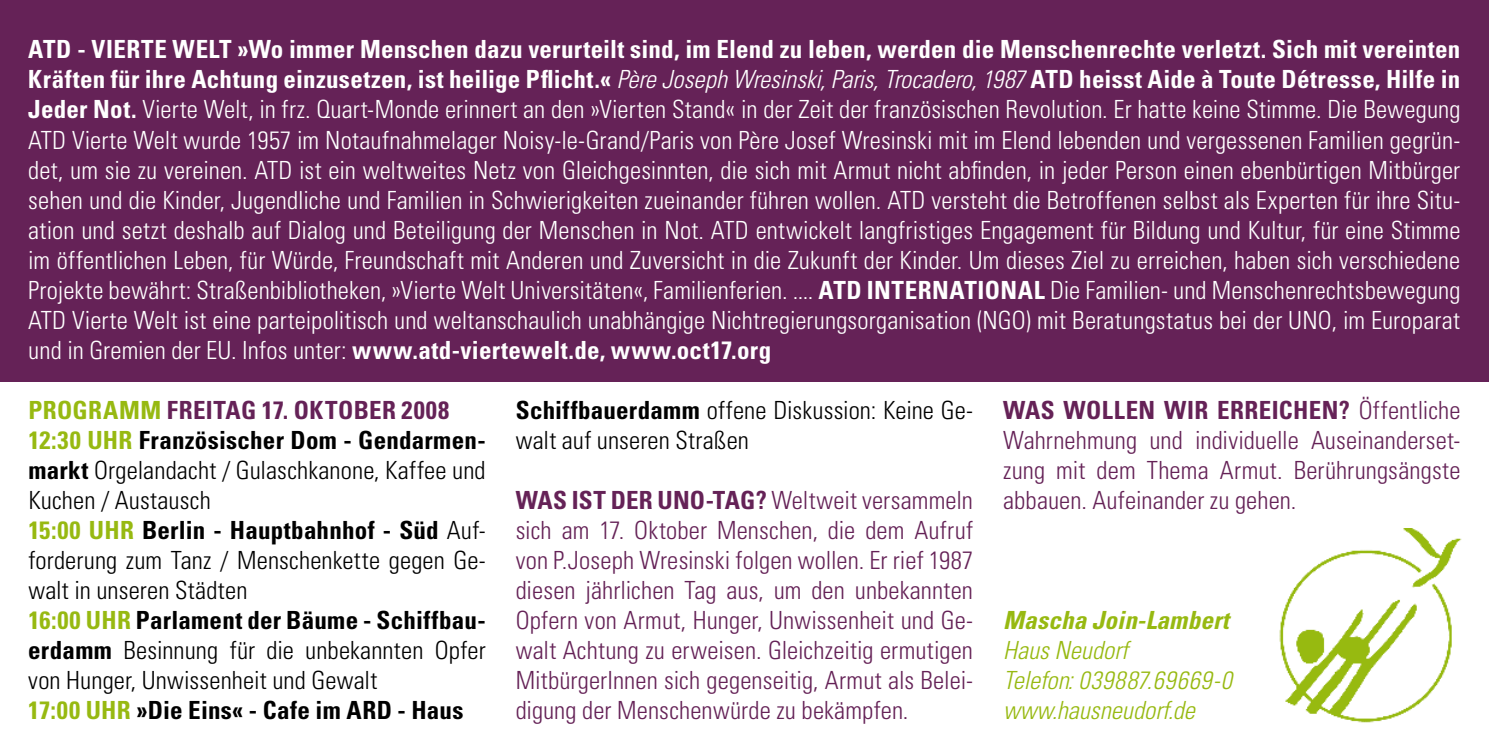
<style>
.page{position:relative;width:1489px;height:745px;background:#fff}
.page>*{position:absolute;margin:0;border:0;box-sizing:border-box;transform-origin:0 0}
.t1{font:300 condensed 25px/30px "Univers";letter-spacing:.005em;color:#fff;text-align:justify}
.t2{font:300 condensed 25px/30px "Univers";letter-spacing:.005em;color:#652257;text-align:justify}
.t3{font:300 condensed 25px/30px "Univers";letter-spacing:.005em;color:#000}
.t4{font:italic 300 condensed 25px/30px "Univers";color:#97b911}
.t5{font:700 condensed 25px "Univers";letter-spacing:-.01em;color:#652257}
.t6{font:italic 700 condensed 25px "Univers";letter-spacing:.01em;color:#97b911}
.t7{font:700 condensed 25px "Univers";color:#97b911}
.s1{font-weight:700}
.s2{font-style:italic}
.s3{font-weight:700;color:#652257}
.s4{font-weight:700;color:#97b911}
</style>
<div class="page">
<div style="left:0;top:0;width:1488px;height:381px;background:#652257"></div>
<img style="left:1279px;top:528px;width:183px;height:195px">
<p class="t1" style="left:28px;top:34px;width:1433px"><span class="s1">ATD - VIERTE WELT »Wo immer Menschen dazu verurteilt sind, im Elend zu leben, werden die Menschenrechte verletzt. Sich mit vereinten Kräften für ihre Achtung einzusetzen, ist heilige Pflicht.«</span> <span class="s2">Père Joseph Wresinski, Paris, Trocadero, 1987</span> <span class="s1">ATD heisst Aide à Toute Détresse, Hilfe in Jeder Not.</span> Vierte Welt, in frz. Quart-Monde erinnert an den »Vierten Stand« in der Zeit der französischen Revolution. Er hatte keine Stimme. Die Bewegung ATD Vierte Welt wurde 1957 im Notaufnahmelager Noisy-le-Grand/Paris von Père Josef Wresinski mit im Elend lebenden und vergessenen Familien gegrün&shy;det, um sie zu vereinen. ATD ist ein weltweites Netz von Gleichgesinnten, die sich mit Armut nicht abfinden, in jeder Person einen ebenbürtigen Mitbürger sehen und die Kinder, Jugendliche und Familien in Schwierigkeiten zueinander führen wollen. ATD versteht die Betroffenen selbst als Experten für ihre Situ&shy;ation und setzt deshalb auf Dialog und Beteiligung der Menschen in Not. ATD entwickelt langfristiges Engagement für Bildung und Kultur, für eine Stimme im öffentlichen Leben, für Würde, Freundschaft mit Anderen und Zuversicht in die Zukunft der Kinder. Um dieses Ziel zu erreichen, haben sich verschiedene Projekte bewährt: Straßenbibliotheken, »Vierte Welt Universitäten«, Familienferien. .... <span class="s1">ATD INTERNATIONAL</span> Die Familien- und Menschenrechtsbewegung ATD Vierte Welt ist eine parteipolitisch und weltanschaulich unabhängige Nichtregierungsorganisation (NGO) mit Beratungstatus bei der UNO, im Europarat und in Gremien der EU. Infos unter: <span class="s1">www.atd-viertewelt.de, www.oct17.org</span></p>
<p class="t3" style="left:28px;top:394px;width:459px;text-indent:373px"><span class="s3">2008<br></span><span class="s4">12:30 Uhr</span> <span class="s1">Französischer Dom - Gendarmen&shy;markt</span> Orgelandacht / Gulaschkanone, Kaffee und Kuchen / Austausch<br><span class="s4">15:00 Uhr</span> <span class="s1">Berlin - Hauptbahnhof - Süd</span> Auf&shy;forderung zum Tanz / Menschenkette gegen Ge&shy;walt in unseren Städten<br><span class="s4">16:00 Uhr</span> <span class="s1">Parlament der Bäume - Schiffbau&shy;erdamm</span> Besinnung für die unbekannten Opfer von Hunger, Unwissenheit und Gewalt<br><span class="s4">17:00 Uhr</span> <span class="s1">»Die Eins« - Cafe im ARD - Haus</span></p>
<p class="t3" style="left:515px;top:394px;width:459px"><span class="s1">Schiffbauerdamm</span> offene Diskussion: Keine Ge&shy;walt auf unseren Straßen</p>
<p class="t7" style="left:28px;top:394px;width:32px">Programm</p>
<p class="t5" style="left:167px;top:394px;width:26px">Freitag</p>
<p class="t5" style="left:262px;top:394px;width:63px">17. Oktober</p>
<p class="t5" style="left:515px;top:484px;width:110px">Wasist der</p>
<p class="t2" style="left:515px;top:484px;width:459px;text-indent:142px"><span class="s1">UNO-Tag?</span> Weltweit versammeln sich am 17. Oktober Menschen, die dem Aufruf von P.Joseph Wresinski folgen wollen. Er rief 1987 diesen jährlichen Tag aus, um den unbekannten Opfern von Armut, Hunger, Unwissenheit und Ge&shy;walt Achtung zu erweisen. Gleichzeitig ermutigen MitbürgerInnen sich gegenseitig, Armut als Belei&shy;digung der Menschenwürde zu bekämpfen.</p>
<p class="t2" style="left:1003px;top:394px;width:459px;text-indent:335px"><span class="s1">?</span> Öffentliche Wahrnehmung und individuelle Auseinanderset&shy;zung mit dem Thema Armut. Berührungsängste abbauen. Aufeinander zu gehen.</p>
<p class="t5" style="left:1003px;top:394px;width:77px">Was wollen</p>
<p class="t5" style="left:1163px;top:394px;width:16px">wir</p>
<p class="t5" style="left:1216px;top:394px;width:15px">erreichen</p>
<p class="t6" style="left:1003px;top:604px;width:227px">Mascha Join-Lambert</p>
<p class="t4" style="left:1003px;top:634px;width:230px">Haus Neudorf<br>Telefon: 039887.69669-0 www.hausneudorf.de</p>
</div>
